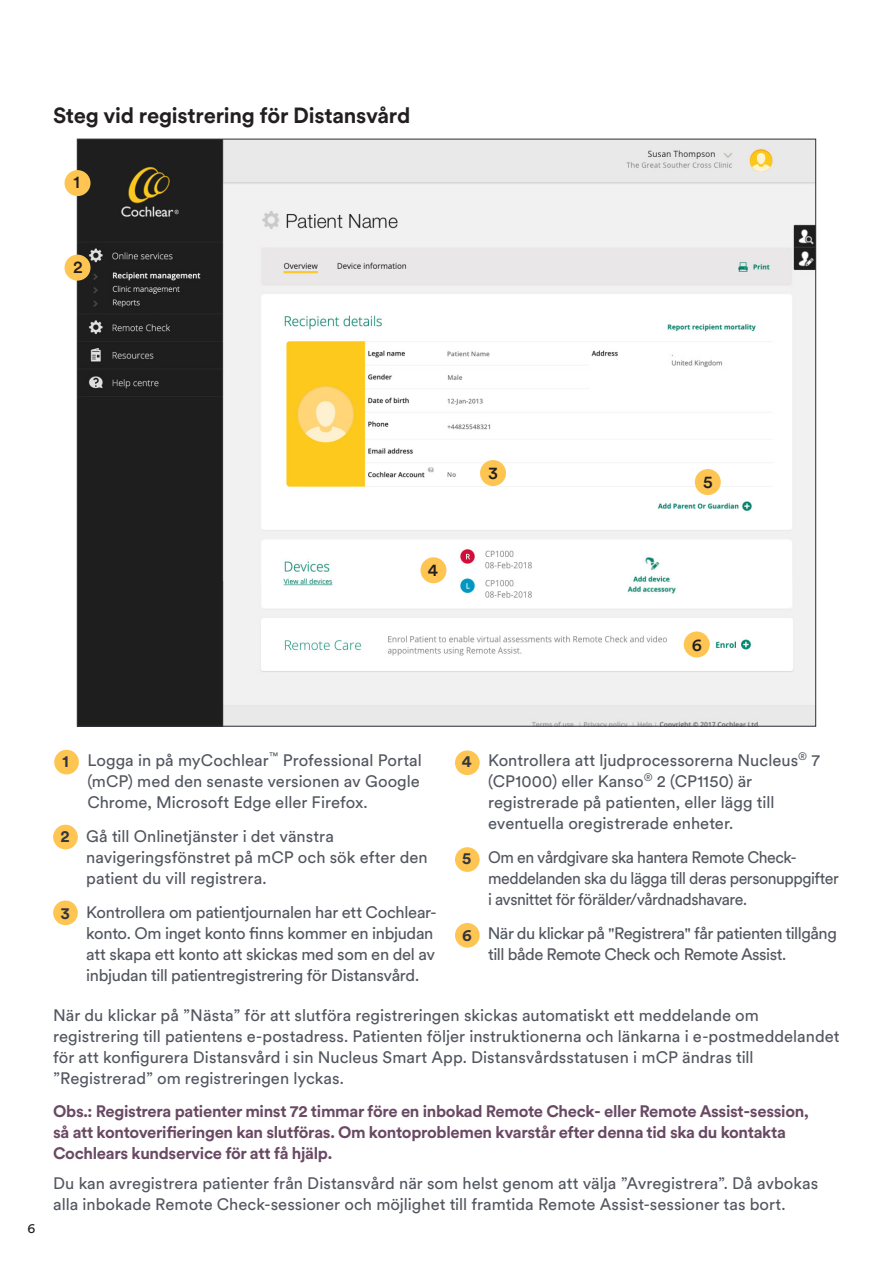
<style>
.page{position:relative;width:893px;height:1263px;background:#fff}
.page>*{position:absolute;margin:0;border:0;box-sizing:border-box;transform-origin:0 0}
.t1{font:700 21.75px "Circular XX";letter-spacing:-.015em;color:#231f20}
.t2{font:500 17.4px "Circular XX";color:#231f20}
.t3{font:16.5px/21px "Circular XX";letter-spacing:-.005em;color:#52565f}
.t4{font:700 16.5px/21px "Circular XX";letter-spacing:-.02em;color:#694963}
.t5{font:16.5px/21px "Circular XX";letter-spacing:-.03em;color:#52565f;scale:.96 1}
.t6{font:16.5px/21px "Circular XX";letter-spacing:-.03em;color:#52565f}
.t7{font:13.5px "Circular XX";color:#231f20}
.s1{font-weight:700;color:#323640}
</style>
<div class="page">
<div style="left:54px;top:750px;width:25px;height:24px;background:#fec552;border-radius:50%"></div>
<div style="left:53px;top:825px;width:25px;height:24px;background:#fec552;border-radius:50%"></div>
<div style="left:53px;top:900px;width:25px;height:25px;background:#fec552;border-radius:50%"></div>
<div style="left:455px;top:750px;width:25px;height:25px;background:#fec552;border-radius:50%"></div>
<div style="left:455px;top:847px;width:25px;height:25px;background:#fec552;border-radius:50%"></div>
<div style="left:455px;top:923px;width:25px;height:25px;background:#fec552;border-radius:50%"></div>
<img style="left:79px;top:141px;width:735px;height:584px">
<div style="left:420px;top:557px;width:26px;height:26px;background:#fec552;border-radius:50%"></div>
<div style="left:480px;top:460px;width:26px;height:26px;background:#fec552;border-radius:50%"></div>
<div style="left:695px;top:469px;width:26px;height:26px;background:#fec552;border-radius:50%"></div>
<div style="left:684px;top:631px;width:26px;height:26px;background:#fec552;border-radius:50%"></div>
<div style="left:65px;top:170px;width:26px;height:26px;background:#fec552;border-radius:50%"></div>
<div style="left:65px;top:255px;width:26px;height:26px;background:#fec552;border-radius:50%"></div>
<h1 class="t1" style="left:53px;top:100px;width:359px">Steg vid registrering för Distansvård</h1>
<p class="t2" style="left:74px;top:170px;width:8px">1</p>
<p class="t2" style="left:73px;top:255px;width:11px">2</p>
<p class="t2" style="left:428px;top:558px;width:12px">4</p>
<p class="t2" style="left:488px;top:461px;width:11px">3</p>
<p class="t2" style="left:703px;top:470px;width:11px">5</p>
<p class="t2" style="left:692px;top:633px;width:12px">6</p>
<p class="t7" style="left:28px;top:1219px;width:9px">6</p>
<p class="t3" style="left:87px;top:749px;width:336px;text-align:justify;text-indent:-25px"><span class="s1">1</span> Logga in på myCochlear<sup>™</sup> Professional Portal (mCP) med den senaste versionen av Google Chrome, Microsoft Edge eller Firefox.</p>
<p class="t3" style="left:86px;top:825px;width:343px;text-indent:-26px"><span class="s1">2</span> Gå till Onlinetjänster i det vänstra navigeringsfönstret på mCP och sök efter den patient du vill registrera.</p>
<p class="t3" style="left:86px;top:901px;width:352px;text-indent:-26px"><span class="s1">3</span> Kontrollera om patientjournalen har ett Cochlear&shy;konto. Om inget konto finns kommer en inbjudan att skapa ett konto att skickas med som en del av inbjudan till patientregistrering för Distansvård.</p>
<p class="t3" style="left:488px;top:749px;width:333px;text-indent:-26px"><span class="s1">4</span> Kontrollera att ljudprocessorerna Nucleus<sup>®</sup> 7 (CP1000) eller Kanso<sup>®</sup> 2 (CP1150) är registrerade på patienten, eller lägg till eventuella oregistrerade enheter.</p>
<p class="t5" style="left:488px;top:846px;width:367px;text-indent:-26px"><span class="s1">5</span> Om en vårdgivare ska hantera Remote Check&shy;meddelanden ska du lägga till deras personuppgifter i avsnittet för förälder/vårdnadshavare.</p>
<p class="t6" style="left:488px;top:922px;width:350px;text-indent:-26px"><span class="s1">6</span> När du klickar på "Registrera" får patienten tillgång till både Remote Check och Remote Assist.</p>
<p class="t3" style="left:53px;top:1003px;width:788px">När du klickar på ”Nästa” för att slutföra registreringen skickas automatiskt ett meddelande om registrering till patientens e-postadress. Patienten följer instruktionerna och länkarna i e-postmeddelandet för att konfigurera Distansvård i sin Nucleus Smart App. Distansvårdsstatusen i mCP ändras till ”Registrerad” om registreringen lyckas.</p>
<p class="t4" style="left:53px;top:1100px;width:757px">Obs.: Registrera patienter minst 72 timmar före en inbokad Remote Check- eller Remote Assist-session, så att kontoverifieringen kan slutföras. Om kontoproblemen kvarstår efter denna tid ska du kontakta<br>Cochlears kundservice för att få hjälp.</p>
<p class="t3" style="left:53px;top:1172px;width:767px">Du kan avregistrera patienter från Distansvård när som helst genom att välja ”Avregistrera”. Då avbokas alla inbokade Remote Check-sessioner och möjlighet till framtida Remote Assist-sessioner tas bort.</p>
</div>
